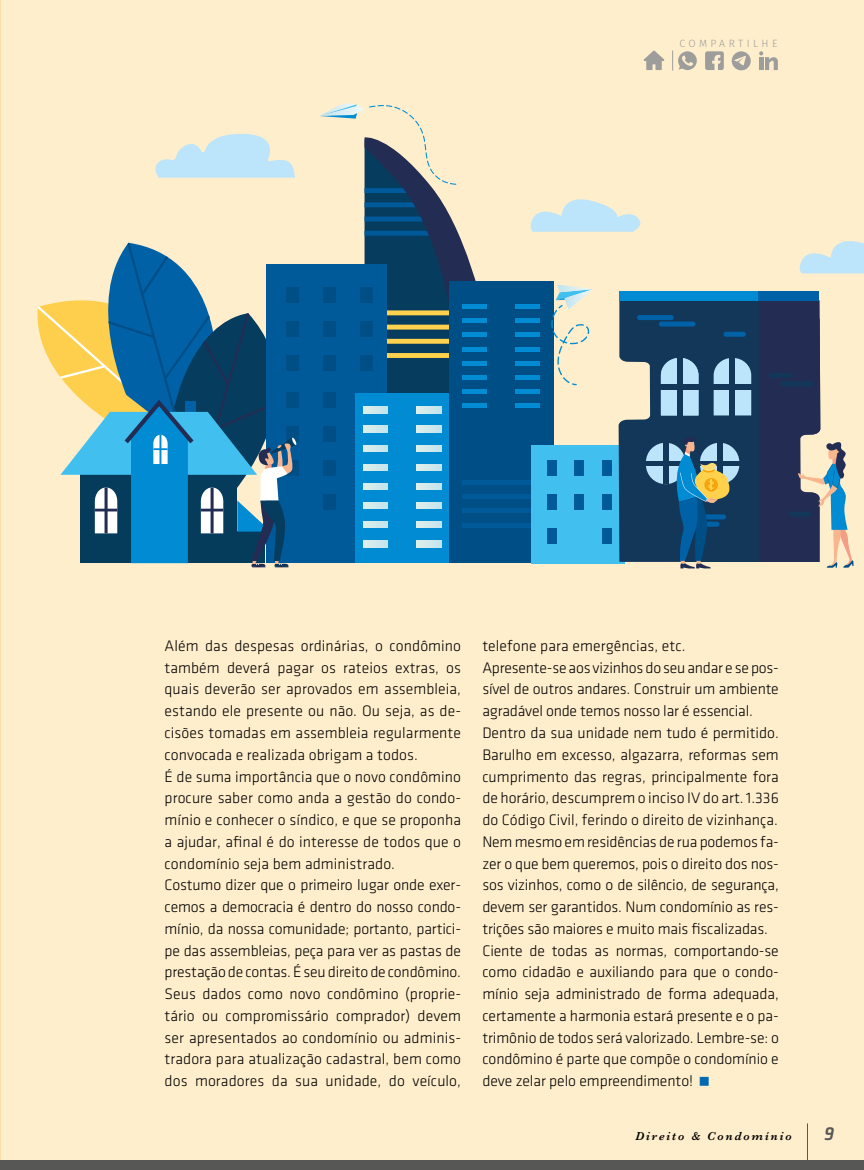
<style>
.page{position:relative;width:864px;height:1170px;background:#fff}
.page>*{position:absolute;margin:0;border:0;box-sizing:border-box;transform-origin:0 0}
.t1{font:italic 500 19.5px "Klavika";color:#575756}
.t2{font:300 15.75px/21.8px "Klavika";color:#000}
.t3{font:italic 600 12px "Baskerville";letter-spacing:.16em;color:#000}
.t4{font:300 10.5px "Fira Sans";letter-spacing:.325em;color:#9d9d9c}
</style>
<div class="page">
<div style="left:0;top:0;width:863px;height:1169px;background:#fec"></div>
<svg style="left:530px;top:199px;width:111px;height:33px"></svg>
<svg style="left:799px;top:241px;width:64px;height:32px"></svg>
<svg style="left:364px;top:184px;width:112px;height:209px;background:#365869"></svg>
<div style="left:266px;top:264px;width:120px;height:299px;background:#005a9a"></div>
<div style="left:323px;top:392px;width:12px;height:16px;background:#004e86"></div>
<div style="left:323px;top:426px;width:12px;height:15px;background:#004e86"></div>
<div style="left:323px;top:460px;width:12px;height:16px;background:#004e86"></div>
<div style="left:323px;top:494px;width:12px;height:16px;background:#004e86"></div>
<div style="left:354px;top:393px;width:115px;height:170px;background:#008bd2"></div>
<svg style="left:363px;top:407px;width:24px;height:6px"></svg>
<svg style="left:416px;top:407px;width:25px;height:6px"></svg>
<svg style="left:363px;top:426px;width:24px;height:6px"></svg>
<svg style="left:416px;top:426px;width:25px;height:6px"></svg>
<svg style="left:363px;top:445px;width:24px;height:6px"></svg>
<svg style="left:416px;top:445px;width:25px;height:6px"></svg>
<svg style="left:363px;top:464px;width:24px;height:7px"></svg>
<svg style="left:416px;top:464px;width:25px;height:7px"></svg>
<svg style="left:363px;top:483px;width:24px;height:6px"></svg>
<svg style="left:416px;top:483px;width:25px;height:6px"></svg>
<svg style="left:363px;top:502px;width:24px;height:7px"></svg>
<svg style="left:416px;top:502px;width:25px;height:7px"></svg>
<svg style="left:363px;top:521px;width:24px;height:7px"></svg>
<svg style="left:416px;top:521px;width:25px;height:7px"></svg>
<svg style="left:363px;top:540px;width:24px;height:7px"></svg>
<svg style="left:416px;top:540px;width:25px;height:7px"></svg>
<div style="left:449px;top:281px;width:104px;height:282px;background:#004e86"></div>
<div style="left:462px;top:480px;width:77px;height:5px;background:#005a9a"></div>
<div style="left:462px;top:494px;width:77px;height:5px;background:#005a9a"></div>
<div style="left:462px;top:508px;width:77px;height:5px;background:#005a9a"></div>
<div style="left:462px;top:522px;width:77px;height:5px;background:#005a9a"></div>
<div style="left:462px;top:304px;width:24px;height:5px;background:#008bd2"></div>
<div style="left:515px;top:304px;width:24px;height:5px;background:#008bd2"></div>
<div style="left:462px;top:318px;width:24px;height:5px;background:#008bd2"></div>
<div style="left:515px;top:318px;width:24px;height:5px;background:#008bd2"></div>
<div style="left:462px;top:332px;width:24px;height:5px;background:#008bd2"></div>
<div style="left:515px;top:332px;width:24px;height:5px;background:#008bd2"></div>
<div style="left:462px;top:346px;width:24px;height:5px;background:#008bd2"></div>
<div style="left:515px;top:346px;width:24px;height:5px;background:#008bd2"></div>
<div style="left:462px;top:360px;width:24px;height:5px;background:#008bd2"></div>
<div style="left:515px;top:360px;width:24px;height:5px;background:#008bd2"></div>
<hr style="left:462px;top:375px;width:24px;height:4px;background:#008bd2">
<hr style="left:515px;top:375px;width:24px;height:4px;background:#008bd2">
<div style="left:462px;top:389px;width:24px;height:5px;background:#008bd2"></div>
<div style="left:515px;top:389px;width:24px;height:5px;background:#008bd2"></div>
<div style="left:462px;top:403px;width:24px;height:5px;background:#008bd2"></div>
<div style="left:515px;top:403px;width:24px;height:5px;background:#008bd2"></div>
<div style="left:530px;top:445px;width:94px;height:118px;background:#41c0f0"></div>
<div style="left:602px;top:460px;width:9px;height:16px;background:#005a9a"></div>
<div style="left:602px;top:494px;width:9px;height:15px;background:#005a9a"></div>
<div style="left:574px;top:460px;width:10px;height:16px;background:#005a9a"></div>
<div style="left:574px;top:494px;width:10px;height:15px;background:#005a9a"></div>
<div style="left:546px;top:460px;width:10px;height:16px;background:#005a9a"></div>
<div style="left:546px;top:494px;width:10px;height:15px;background:#005a9a"></div>
<div style="left:602px;top:528px;width:9px;height:16px;background:#005a9a"></div>
<div style="left:546px;top:528px;width:10px;height:16px;background:#005a9a"></div>
<div style="left:359px;top:287px;width:13px;height:16px;background:#004e86"></div>
<div style="left:359px;top:321px;width:13px;height:15px;background:#004e86"></div>
<div style="left:323px;top:287px;width:12px;height:16px;background:#004e86"></div>
<div style="left:323px;top:321px;width:12px;height:15px;background:#004e86"></div>
<div style="left:359px;top:355px;width:13px;height:16px;background:#004e86"></div>
<div style="left:323px;top:355px;width:12px;height:16px;background:#004e86"></div>
<div style="left:619px;top:291px;width:199px;height:10px;background:#008bd2"></div>
<div style="left:758px;top:291px;width:60px;height:10px;background:#0061a7"></div>
<svg style="left:37px;top:243px;width:290px;height:324px"></svg>
<svg style="left:618px;top:300px;width:235px;height:268px"></svg>
<svg style="left:551px;top:284px;width:42px;height:101px"></svg>
<svg style="left:320px;top:103px;width:136px;height:90px"></svg>
<svg style="left:155px;top:134px;width:140px;height:44px"></svg>
<hr style="left:806px;top:1123px;width:1px;height:46px;background:#575756">
<div style="left:0;top:1159px;width:863px;height:10px;background:#575756"></div>
<svg style="left:643px;top:50px;width:21px;height:20px"></svg>
<svg style="left:672px;top:50px;width:24px;height:21px"></svg>
<svg style="left:705px;top:51px;width:18px;height:19px"></svg>
<svg style="left:759px;top:51px;width:18px;height:19px"></svg>
<svg style="left:731px;top:51px;width:19px;height:19px"></svg>
<p class="t4" style="left:679px;top:36px;width:99px">COMPARTILHE</p>
<p class="t2" style="left:164px;top:635px;width:298px">Além das despesas ordinárias, o condômino também deverá pagar os rateios extras, os quais deverão ser aprovados em assembleia, estando ele presente ou não. Ou seja, as de&shy;cisões tomadas em assembleia regularmente convocada e realizada obrigam a todos.<br>É de suma importância que o novo condômino procure saber como anda a gestão do condo&shy;mínio e conhecer o síndico, e que se proponha a ajudar, afinal é do interesse de todos que o condomínio seja bem administrado.<br>Costumo dizer que o primeiro lugar onde exer&shy;cemos a democracia é dentro do nosso condo&shy;mínio, da nossa comunidade; portanto, partici&shy;pe das assembleias, peça para ver as pastas de prestação de contas. É seu direito de condômino.<br>Seus dados como novo condômino (proprie&shy;tário ou compromissário comprador) devem ser apresentados ao condomínio ou adminis&shy;tradora para atualização cadastral, bem como dos moradores da sua unidade, do veículo,</p>
<p class="t2" style="left:482px;top:635px;width:298px">telefone para emergências, etc.<br>Apresente-se aos vizinhos do seu andar e se pos&shy;sível de outros andares. Construir um ambiente agradável onde temos nosso lar é essencial.<br>Dentro da sua unidade nem tudo é permitido.<br>Barulho em excesso, algazarra, reformas sem cumprimento das regras, principalmente fora de horário, descumprem o inciso IV do art. 1.336 do Código Civil, ferindo o direito de vizinhança.<br>Nem mesmo em residências de rua podemos fa&shy;zer o que bem queremos, pois o direito dos nos&shy;sos vizinhos, como o de silêncio, de segurança, devem ser garantidos. Num condomínio as res&shy;trições são maiores e muito mais fiscalizadas.<br>Ciente de todas as normas, comportando-se como cidadão e auxiliando para que o condo&shy;mínio seja administrado de forma adequada, certamente a harmonia estará presente e o pa&shy;trimônio de todos será valorizado. Lembre-se: o condômino é parte que compõe o condomínio e deve zelar pelo empreendimento!</p>
<p class="t3" style="left:635px;top:1127px;width:158px">Direito &amp; Condomínio</p>
<p class="t1" style="left:823px;top:1122px;width:12px">9</p>
</div>
